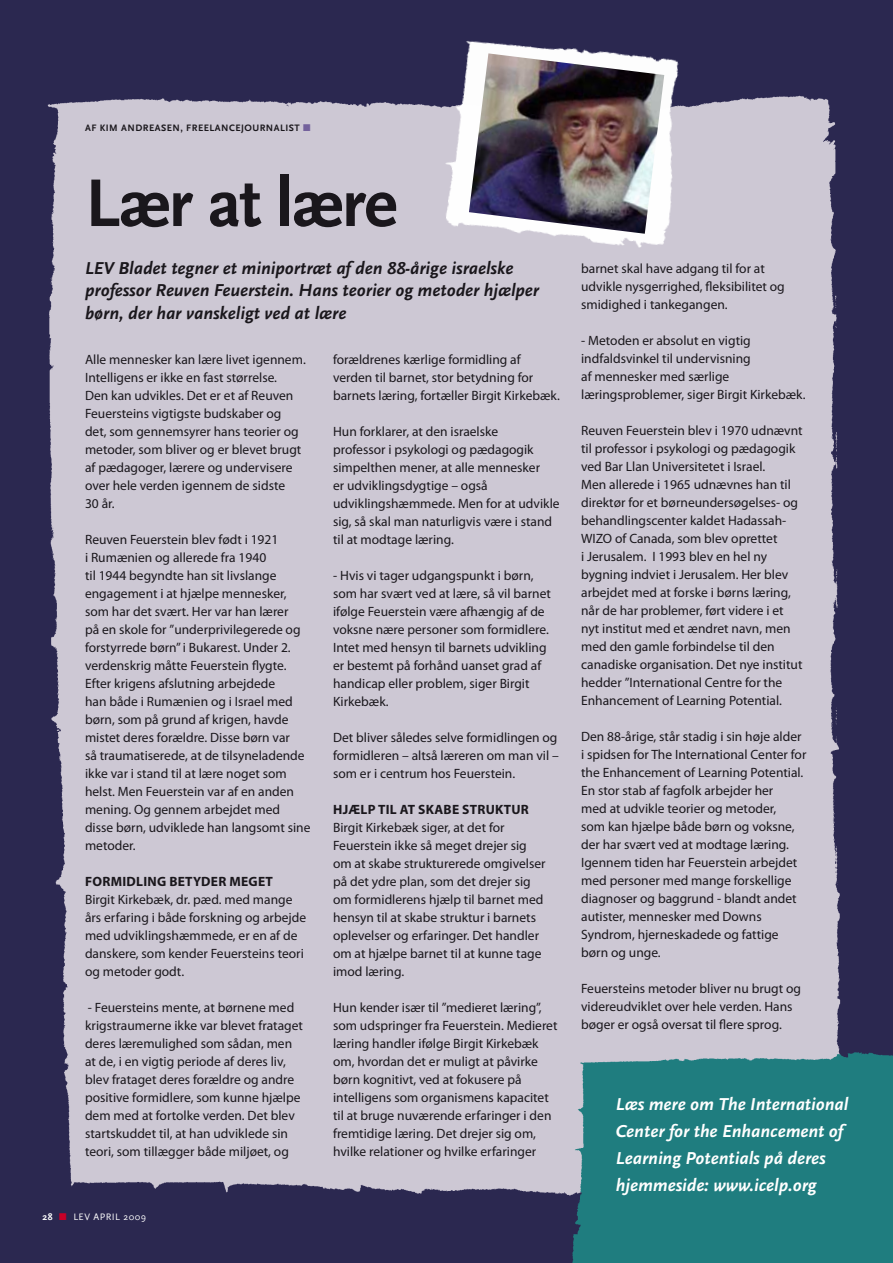
<style>
.page{position:relative;width:893px;height:1263px;background:#2b2850}
.page>*{position:absolute;margin:0;border:0;box-sizing:border-box;transform-origin:0 0}
.t1{font:700 70.35px "Scala Sans";letter-spacing:-.02em;color:#1a171c}
.t2{font:italic 700 18px/22.5px "Scala Sans";color:#1a171c}
.t3{font:italic 700 18px/27px "Scala Sans";color:#fff}
.t4{font:13.5px/18px "Myriad Pro";color:#1a171c}
.t5{font:700 13.5px "Myriad Pro";letter-spacing:.02em;color:#1a171c}
.t6{font:700 9.75px "Scala Sans";letter-spacing:.05em;color:#1a171c}
.t7{font:9.75px "Scala Sans";letter-spacing:.05em;color:#fff}
.s1{color:#73619c}
.s2{font-weight:700}
.s3{color:#c80027}
</style>
<div class="page">
<div style="left:47px;top:95px;width:794px;height:1100px;background:#cdc8d4"></div>
<img style="left:567px;top:1049px;width:326px;height:214px">
<img style="left:427px;top:41px;width:282px;height:225px">
<img style="left:469px;top:53px;width:195px;height:181px">
<p class="t6" style="left:85px;top:123px;width:71px">AF KIM ANDREASE</p>
<p class="t6" style="left:173px;top:123px;width:32px">N, FREELA</p>
<p class="t6" style="left:221px;top:123px;width:91px">NCEJOURNALIST <span class="s1">■</span></p>
<h1 class="t1" style="left:85px;top:165px;width:314px">LÆR AT LÆRE</h1>
<h2 class="t2" style="left:85px;top:257px;width:456px">LEV Bladet tegner et miniportræt af den 88-årige israelske professor Reuven Feuerstein. Hans teorier og metoder hjælper børn, der har vanskeligt ved at lære</h2>
<p class="t4" style="left:85px;top:350px;width:222px">Alle mennesker kan lære livet igennem.<br>Intelligens er ikke en fast størrelse.<br>Den kan udvikles. Det er et af Reuven Feuersteins vigtigste budskaber og det, som gennemsyrer hans teorier og metoder, som bliver og er blevet brugt af pædagoger, lærere og undervisere over hele verden igennem de sidste<br>30 år.</p>
<p class="t4" style="left:85px;top:530px;width:227px">Reuven Feuerstein blev født i 1921<br>i Rumænien og allerede fra 1940<br>til 1944 begyndte han sit livslange engagement i at hjælpe mennesker, som har det svært. Her var han lærer<br>på en skole for ”underprivilegerede og forstyrrede børn” i Bukarest. Under 2. verdenskrig måtte Feuerstein flygte.<br>Efter krigens afslutning arbejdede<br>han både i Rumænien og i Israel med børn, som på grund af krigen, havde mistet deres forældre. Disse børn var<br>så traumatiserede, at de tilsyneladende ikke var i stand til at lære noget som helst. Men Feuerstein var af en anden mening. Og gennem arbejdet med disse børn, udviklede han langsomt sine metoder.</p>
<p class="t5" style="left:85px;top:872px;width:189px">FORMIDLING BETYDER MEGET</p>
<p class="t4" style="left:85px;top:890px;width:223px">Birgit Kirkebæk, dr. pæd. med mange års erfaring i både forskning og arbejde med udviklingshæmmede, er en af de danskere, som kender Feuersteins teori og metoder godt.</p>
<p class="t4" style="left:85px;top:998px;width:219px">- Feuersteins mente, at børnene med krigstraumerne ikke var blevet frataget deres læremulighed som sådan, men at de, i en vigtig periode af deres liv, blev frataget deres forældre og andre positive formidlere, som kunne hjælpe dem med at fortolke verden. Det blev startskuddet til, at han udviklede sin teori, som tillægger både miljøet, og</p>
<p class="t7" style="left:43px;top:1211px;width:38px"><span class="s2">28</span> <span class="s3">■</span> LEV</p>
<p class="t7" style="left:93px;top:1211px;width:54px">april 2009</p>
<p class="t4" style="left:333px;top:350px;width:228px">forældrenes kærlige formidling af verden til barnet, stor betydning for barnets læring, fortæller Birgit Kirkebæk.</p>
<p class="t4" style="left:333px;top:422px;width:228px">Hun forklarer, at den israelske<br>professor i psykologi og pædagogik simpelthen mener, at alle mennesker<br>er udviklingsdygtige – også udviklingshæmmede. Men for at udvikle sig, så skal man naturligvis være i stand til at modtage læring.</p>
<p class="t4" style="left:333px;top:566px;width:219px">- Hvis vi tager udgangspunkt i børn, som har svært ved at lære, så vil barnet ifølge Feuerstein være afhængig af de voksne nære personer som formidlere.<br>Intet med hensyn til barnets udvikling er bestemt på forhånd uanset grad af handicap eller problem, siger Birgit Kirkebæk.</p>
<p class="t4" style="left:333px;top:728px;width:227px;text-align:justify">Det bliver således selve formidlingen og formidleren – altså læreren om man vil – som er i centrum hos Feuerstein.</p>
<p class="t5" style="left:333px;top:800px;width:197px">HJÆLP TIL AT SKABE STRUKTUR</p>
<p class="t4" style="left:333px;top:818px;width:214px">Birgit Kirkebæk siger, at det for Feuerstein ikke så meget drejer sig om at skabe strukturerede omgivelser på det ydre plan, som det drejer sig om formidlerens hjælp til barnet med hensyn til at skabe struktur i barnets oplevelser og erfaringer. Det handler om at hjælpe barnet til at kunne tage imod læring.</p>
<p class="t4" style="left:333px;top:998px;width:226px">Hun kender især til ”medieret læring”, som udspringer fra Feuerstein. Medieret læring handler ifølge Birgit Kirkebæk om, hvordan det er muligt at påvirke børn kognitivt, ved at fokusere på intelligens som organismens kapacitet til at bruge nuværende erfaringer i den fremtidige læring. Det drejer sig om, hvilke relationer og hvilke erfaringer</p>
<p class="t4" style="left:581px;top:260px;width:205px">barnet skal have adgang til for at udvikle nysgerrighed, fleksibilitet og smidighed i tankegangen.</p>
<p class="t4" style="left:581px;top:332px;width:226px">- Metoden er absolut en vigtig indfaldsvinkel til undervisning<br>af mennesker med særlige læringsproblemer, siger Birgit Kirkebæk.</p>
<p class="t4" style="left:581px;top:422px;width:223px">Reuven Feuerstein blev i 1970 udnævnt til professor i psykologi og pædagogik ved Bar Llan Universitetet i Israel.<br>Men allerede i 1965 udnævnes han til direktør for et børneundersøgelses- og behandlingscenter kaldet Hadassah-WIZO of Canada, som blev oprettet<br>i Jerusalem. I 1993 blev en hel ny bygning indviet i Jerusalem. Her blev arbejdet med at forske i børns læring, når de har problemer, ført videre i et nyt institut med et ændret navn, men med den gamle forbindelse til den canadiske organisation. Det nye institut hedder ”International Centre for the Enhancement of Learning Potential.</p>
<p class="t4" style="left:581px;top:728px;width:227px">Den 88-årige, står stadig i sin høje alder i spidsen for The International Center for the Enhancement of Learning Potential.<br>En stor stab af fagfolk arbejder her<br>med at udvikle teorier og metoder,<br>som kan hjælpe både børn og voksne, der har svært ved at modtage læring.<br>Igennem tiden har Feuerstein arbejdet med personer med mange forskellige diagnoser og baggrund - blandt andet autister, mennesker med Downs Syndrom, hjerneskadede og fattige børn og unge.</p>
<p class="t4" style="left:581px;top:980px;width:221px">Feuersteins metoder bliver nu brugt og videreudviklet over hele verden. Hans bøger er også oversat til flere sprog.</p>
<h2 class="t3" style="left:616px;top:1091px;width:234px">Læs mere om The International<br>Center for the Enhancement of<br>Learning Potentials på deres hjemmeside: www.icelp.org</h2>
</div>
